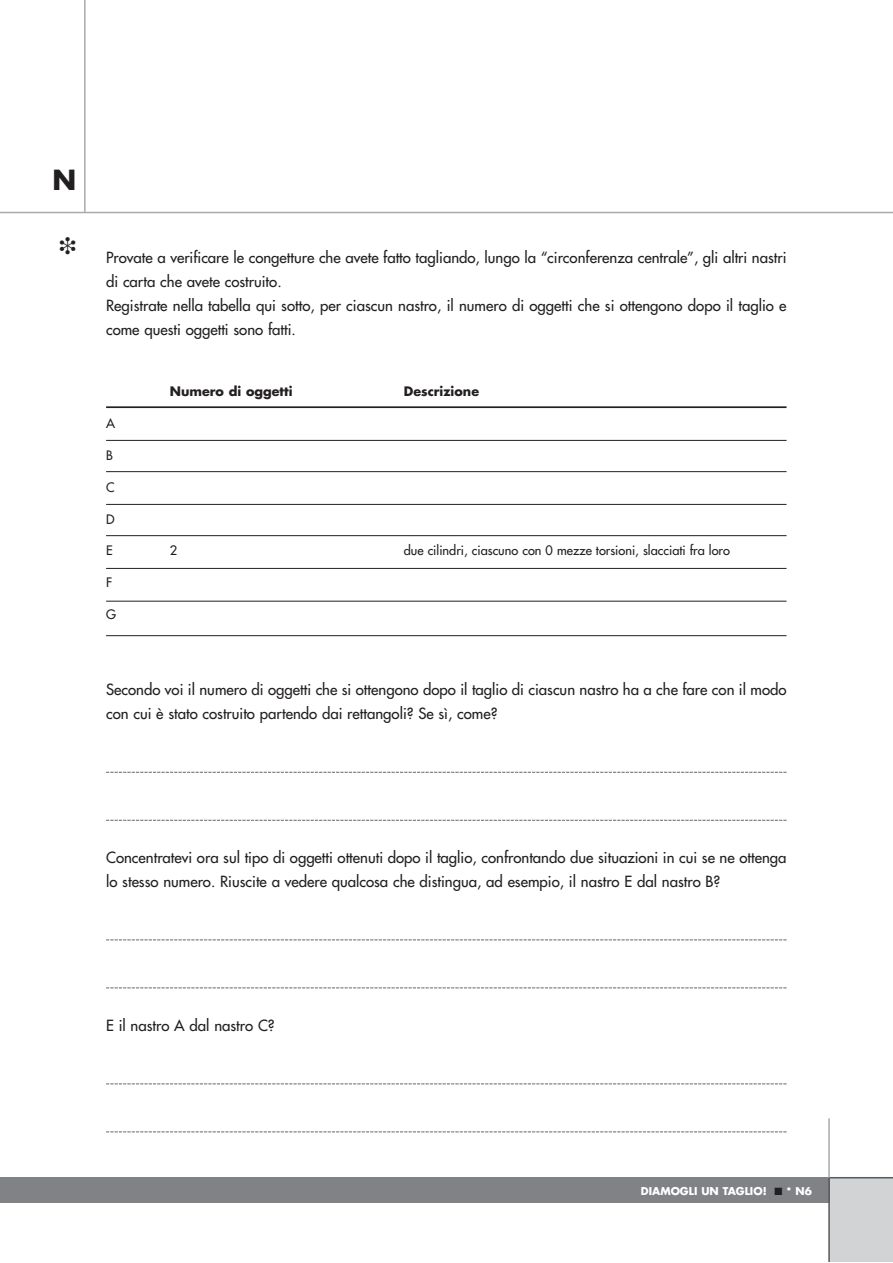
<style>
.page{position:relative;width:893px;height:1263px;background:#fff}
.page>*{position:absolute;margin:0;border:0;box-sizing:border-box;transform-origin:0 0}
.t1{font:700 27px "Futura";color:#231f20}
.t2{font:15px/24px "Futura";color:#231f20}
.t3{font:12.75px "Futura";color:#231f20}
.t4{font:700 12.75px "Futura";color:#231f20}
.t5{font:700 10.5px "Futura";color:#fff}
.s1{color:#231f20}
</style>
<div class="page">
<div style="left:829px;top:1178px;width:63px;height:84px;background:#d1d3d4"></div>
<div style="left:0;top:1178px;width:829px;height:25px;background:#808285"></div>
<hr style="left:828px;top:1178px;width:2px;height:84px;background:#58595b">
<hr style="left:829px;top:1177px;width:63px;height:1px;background:#58595b">
<hr style="left:828px;top:1118px;width:2px;height:60px;background:#a7a9ac">
<hr style="left:0;top:212px;width:892px;height:1px;background:#a7a9ac">
<svg style="left:106px;top:772px;width:680px;height:1px"></svg>
<svg style="left:106px;top:820px;width:680px;height:1px"></svg>
<svg style="left:106px;top:939px;width:680px;height:1px"></svg>
<svg style="left:106px;top:987px;width:680px;height:1px"></svg>
<svg style="left:106px;top:1083px;width:680px;height:1px"></svg>
<svg style="left:106px;top:1131px;width:680px;height:1px"></svg>
<hr style="left:106px;top:406px;width:680px;height:2px;background:#231f20">
<hr style="left:106px;top:440px;width:680px;height:1px;background:#231f20">
<hr style="left:106px;top:471px;width:680px;height:1px;background:#231f20">
<hr style="left:106px;top:504px;width:680px;height:1px;background:#231f20">
<hr style="left:106px;top:535px;width:680px;height:1px;background:#231f20">
<hr style="left:106px;top:568px;width:680px;height:1px;background:#231f20">
<hr style="left:106px;top:635px;width:680px;height:1px;background:#231f20">
<hr style="left:106px;top:601px;width:680px;height:1px;background:#231f20">
<hr style="left:84px;top:0;width:2px;height:212px;background:#a7a9ac">
<h1 class="t1" style="left:53px;top:167px;width:25px">N</h1>
<p class="t2" style="left:106px;top:247px;width:682px">Provate a verificare le congetture che avete fatto tagliando, lungo la “circonferenza centrale”, gli altri nastri di carta che avete costruito.<br>Registrate nella tabella qui sotto, per ciascun nastro, il numero di oggetti che si ottengono dopo il taglio e come questi oggetti sono fatti.</p>
<p class="t4" style="left:170px;top:385px;width:124px">Numero di oggetti</p>
<p class="t4" style="left:404px;top:385px;width:77px">Descrizione</p>
<p class="t3" style="left:106px;top:417px;width:10px">A</p>
<p class="t3" style="left:106px;top:449px;width:8px">B</p>
<p class="t3" style="left:106px;top:481px;width:10px">C</p>
<p class="t3" style="left:106px;top:513px;width:10px">D</p>
<p class="t3" style="left:106px;top:544px;width:8px">E</p>
<p class="t3" style="left:170px;top:544px;width:9px">2</p>
<p class="t3" style="left:404px;top:544px;width:328px">due cilindri, ciascuno con 0 mezze torsioni, slacciati fra loro</p>
<p class="t3" style="left:106px;top:576px;width:8px">F</p>
<p class="t3" style="left:106px;top:608px;width:11px">G</p>
<p class="t2" style="left:106px;top:679px;width:682px">Secondo voi il numero di oggetti che si ottengono dopo il taglio di ciascun nastro ha a che fare con il modo con cui è stato costruito partendo dai rettangoli? Se sì, come?</p>
<p class="t2" style="left:106px;top:847px;width:682px">Concentratevi ora sul tipo di oggetti ottenuti dopo il taglio, confrontando due situazioni in cui se ne ottenga lo stesso numero. Riuscite a vedere qualcosa che distingua, ad esempio, il nastro E dal nastro B?</p>
<p class="t2" style="left:106px;top:1015px;width:170px">E il nastro A dal nastro C?</p>
<p class="t5" style="left:641px;top:1186px;width:173px">DIAMOGLI UN TAGLIO! <span class="s1">■</span> * N6</p>
</div>
